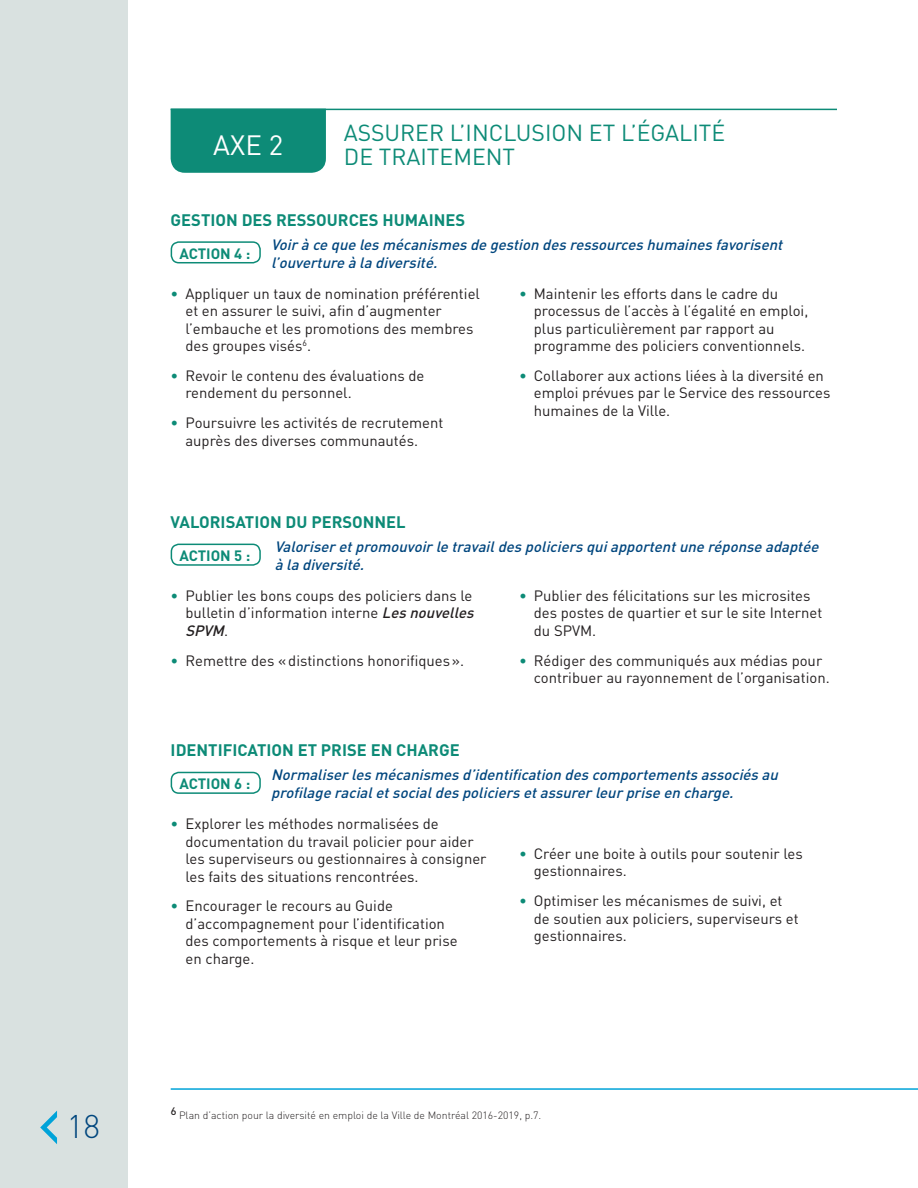
<style>
.page{position:relative;width:918px;height:1188px;background:#fff}
.page>*{position:absolute;margin:0;border:0;box-sizing:border-box;transform-origin:0 0}
.t1{font:300 32.4px "DIN";color:#00467e}
.t2{font:27.6px "DIN";color:#fff}
.t3{font:22.95px/24.3px "DIN";color:#0d8b77}
.t4{font:700 16.5px "DIN";color:#0d8b77}
.t5{font:14.85px/17.5px "DIN";color:#231f20}
.t6{font:italic 500 14.85px/17.5px "DIN";color:#00467e}
.t7{font:700 14.85px "DIN";color:#0d8b77}
.t8{font:300 10.5px "DIN";color:#231f20}
.s1{color:#0d8b77}
.s2{font-weight:500;font-style:italic}
</style>
<div class="page">
<div style="left:0;top:0;width:128px;height:1188px;background:#d9e1e0"></div>
<hr style="left:171px;top:1088px;width:747px;height:2px;background:#00a3d9">
<svg style="left:40px;top:1111px;width:17px;height:33px"></svg>
<div style="left:171px;top:241px;width:90px;height:22px;border:2px solid #0d8b77;border-radius:8px"></div>
<div style="left:171px;top:544px;width:90px;height:22px;border:2px solid #0d8b77;border-radius:8px"></div>
<div style="left:171px;top:772px;width:90px;height:22px;border:2px solid #0d8b77;border-radius:8px"></div>
<div style="left:171px;top:110px;width:155px;height:63px;background:#0d8b77"></div>
<hr style="left:171px;top:109px;width:666px;height:1px;background:#0d8b77">
<h1 class="t1" style="left:67px;top:1107px;width:35px">18</h1>
<h2 class="t2" style="left:213px;top:127px;width:71px">AXE 2</h2>
<h3 class="t3" style="left:344px;top:120px;width:379px">Assurer l’inclusion et l’égalité de traitement</h3>
<p class="t4" style="left:171px;top:209px;width:296px">GESTION DES RESSOURCES HUMAINES</p>
<p class="t7" style="left:179px;top:244px;width:10px">ACTION</p>
<p class="t7" style="left:234px;top:244px;width:18px">4 :</p>
<p class="t6" style="left:271px;top:235px;width:517px">Voirà ce que lesmécanismesde gestion desressourceshumainesfavorisent l’ouverture à la diversité.</p>
<p class="t5" style="left:185px;top:284px;width:296px;text-indent:-15px"><span class="s1">•</span> Appliquer un taux de nomination préférentiel et en assurer le suivi, afin d’augmenter l’embauche et les promotions des membres des groupes visés<sup>6</sup>.</p>
<p class="t5" style="left:185px;top:367px;width:241px;text-indent:-15px"><span class="s1">•</span> Revoir le contenu des évaluations de rendement du personnel.</p>
<p class="t5" style="left:185px;top:414px;width:259px;text-indent:-15px"><span class="s1">•</span> Poursuivre les activités de recrutement auprès des diverses communautés.</p>
<p class="t5" style="left:534px;top:284px;width:276px;text-indent:-15px"><span class="s1">•</span> Maintenir les efforts dans le cadre du processus de l’accès à l’égalité en emploi, plus particulièrement par rapport au programme des policiers conventionnels.</p>
<p class="t5" style="left:534px;top:367px;width:298px;text-indent:-15px"><span class="s1">•</span> Collaborer aux actions liées à la diversité en emploi prévues par le Service des ressources humaines de la Ville.</p>
<p class="t4" style="left:171px;top:511px;width:237px">VALORISATION DU PERSONNEL</p>
<p class="t7" style="left:179px;top:546px;width:10px">ACTION</p>
<p class="t7" style="left:234px;top:546px;width:18px">5 :</p>
<p class="t6" style="left:275px;top:538px;width:549px">Valoriseretpromouvoirle travaildespoliciersquiapportentune réponse adaptée à la diversité.</p>
<p class="t5" style="left:185px;top:586px;width:294px;text-indent:-15px"><span class="s1">•</span> Publier les bons coups des policiers dans le bulletin d’information interne <span class="s2">Lesnouvelles<br>SPVM</span>.</p>
<p class="t5" style="left:171px;top:651px;width:295px"><span class="s1">•</span> Remettre des «distinctions honorifiques».</p>
<p class="t5" style="left:534px;top:586px;width:290px;text-indent:-15px"><span class="s1">•</span> Publier des félicitations sur les microsites des postes de quartier et sur le site I nternet du SPVM .</p>
<p class="t5" style="left:534px;top:651px;width:297px;text-indent:-15px"><span class="s1">•</span> Rédiger des communiqués aux médias pour contribuer au rayonnement de l’organisation.</p>
<p class="t4" style="left:171px;top:739px;width:291px">I DENTIFICATION ET PRISE EN CHARGE</p>
<p class="t7" style="left:179px;top:774px;width:10px">ACTION</p>
<p class="t7" style="left:234px;top:774px;width:18px">6 :</p>
<p class="t6" style="left:271px;top:766px;width:512px">Normaliserlesmécanismesd’identification descomportementsassociésau profilage racialetsocialdespoliciersetassurerleurprise en charge.</p>
<p class="t5" style="left:185px;top:815px;width:303px;text-indent:-15px"><span class="s1">•</span> Explorer les méthodes normalisées de documentation du travail policier pour aider les superviseurs ou gestionnaires à consigner les faits des situations rencontrées.</p>
<p class="t5" style="left:185px;top:897px;width:274px;text-indent:-15px"><span class="s1">•</span> Encourager le recours au Guide d’accompagnement pour l’identification des comportements à risque et leur prise en charge.</p>
<p class="t5" style="left:534px;top:844px;width:270px;text-indent:-15px"><span class="s1">•</span> Créer une boite à outils pour soutenir les gestionnaires.</p>
<p class="t5" style="left:534px;top:892px;width:266px;text-indent:-15px"><span class="s1">•</span> Optimiser les mécanismes de suivi, et de soutien aux policiers, superviseurs et gestionnaires.</p>
<p class="t8" style="left:171px;top:1109px;width:370px"><sup>6</sup> Plan d’action pour la diversité en emploi de la Ville de Montréal 2016-2019, p.7.</p>
</div>
